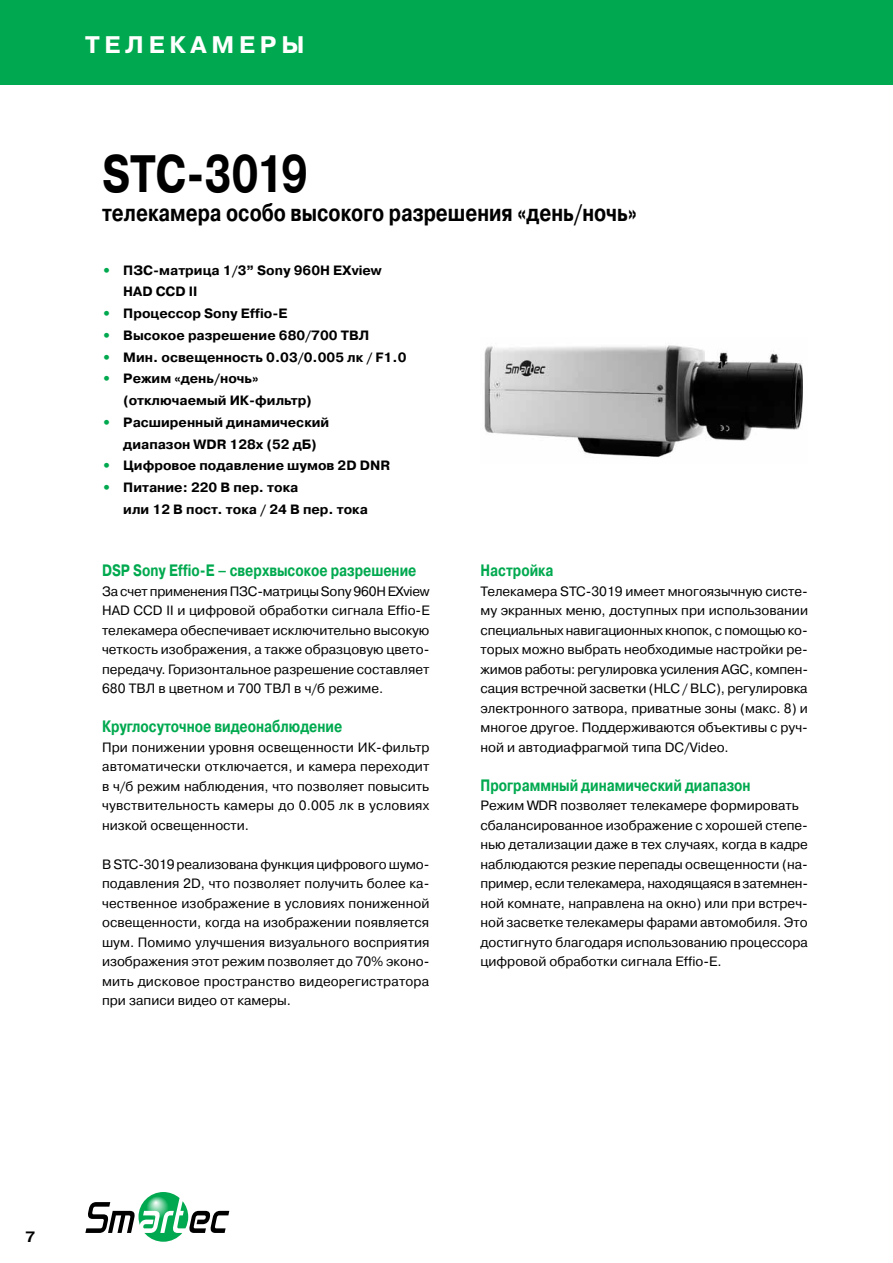
<style>
.page{position:relative;width:893px;height:1263px;background:#fff}
.page>*{position:absolute;margin:0;border:0;box-sizing:border-box;transform-origin:0 0}
.t1{font:700 52.5px "Pragmatica C";letter-spacing:-.015em;color:#000;scale:.8 1}
.t2{font:700 24px "Pragmatica C";color:#000;scale:.8 1}
.t3{font:700 24px "Pragmatica C";letter-spacing:.2em;color:#fff}
.t4{font:700 16.5px "Pragmatica C";color:#00a94f;scale:.8 1}
.t5{font:700 15px "Pragmatica C";color:#000}
.t6{font:13.5px/19.5px "Pragmatica C";color:#000;text-align:justify}
.t7{font:700 13.5px/21.8px "Pragmatica C";color:#000}
.s1{color:#00a94f}
</style>
<div class="page">
<div style="left:0;top:0;width:893px;height:85px;background:#00a94f"></div>
<svg style="left:85px;top:1192px;width:144px;height:50px"></svg>
<img style="left:484px;top:345px;width:319px;height:112px">
<h2 class="t3" style="left:85px;top:31px;width:221px">ТЕЛЕКАМЕРЫ</h2>
<h1 class="t1" style="left:102px;top:145px;width:259px">STC-3019</h1>
<h2 class="t2" style="left:102px;top:199px;width:670px">телекамера особо высокого разрешения «день/ночь»</h2>
<p class="t7" style="left:123px;top:259px;width:260px;text-indent:-21px"><span class="s1">•</span> ПЗС-матрица 1/3” Sony 960H EXview<br>HAD CCD II</p>
<p class="t7" style="left:102px;top:303px;width:187px"><span class="s1">•</span> Процессор Sony Effio-E</p>
<p class="t7" style="left:102px;top:324px;width:269px"><span class="s1">•</span> Высокое разрешение 680/700 ТВЛ</p>
<p class="t7" style="left:102px;top:346px;width:306px"><span class="s1">•</span> Мин. освещенность 0. 03/0. 005 лк / F1. 0</p>
<p class="t7" style="left:123px;top:368px;width:190px;text-indent:-21px"><span class="s1">•</span> Режим «день/ночь» (отключаемый ИК-фильтр)</p>
<p class="t7" style="left:123px;top:411px;width:207px;text-indent:-21px"><span class="s1">•</span> Расширенный динамический диапазон WDR 128х (52 дБ)</p>
<p class="t7" style="left:102px;top:455px;width:289px"><span class="s1">•</span> Цифровое подавление шумов 2D DNR</p>
<p class="t7" style="left:123px;top:477px;width:246px;text-indent:-21px"><span class="s1">•</span> Питание: 220 В пер. тока<br>или 12 В пост. тока / 24 В пер. тока</p>
<p class="t4" style="left:102px;top:561px;width:395px">DSP Sony Effio-E – сверхвысокое разрешение</p>
<p class="t6" style="left:102px;top:581px;width:329px">За счет применения ПЗС-матрицы Sony 960H EXview HAD CCD II и цифровой обработки сигнала Effio-E телекамера обеспечивает исключительно высокую четкость изображения, а также образцовую цвето&shy;передачу. Горизонтальное разрешение составляет 680 ТВЛ в цветном и 700 ТВЛ в ч/б режиме.</p>
<p class="t4" style="left:102px;top:717px;width:302px">Круглосуточное видеонаблюдение</p>
<p class="t6" style="left:102px;top:737px;width:329px">При понижении уровня освещенности ИК-фильтр автоматически отключается, и камера переходит в ч/б режим наблюдения, что позволяет повысить чувствительность камеры до 0. 005 лк в условиях низкой освещенности.</p>
<p class="t6" style="left:102px;top:854px;width:329px;text-align:left">В STC-3019 реализована функция цифрового шумо&shy;подавления 2D, что позволяет получить более ка&shy;чественное изображение в условиях пониженной освещенности, когда на изображении появляется шум. Помимо улучшения визуального восприятия изображения этот режим позволяет до 70% эконо&shy;мить дисковое пространство видеорегистратора при записи видео от камеры.</p>
<p class="t4" style="left:480px;top:561px;width:93px">Настройка</p>
<p class="t6" style="left:480px;top:581px;width:329px">Телекамера STC-3019 имеет многоязычную систе&shy;му экранных меню, доступных при использовании специальных навигационных кнопок, с помощью ко&shy;торых можно выбрать необходимые настройки ре&shy;жимов работы: регулировка усиления AGC, компен&shy;сация встречной засветки (HLC / BLC), регулировка электронного затвора, приватные зоны (макс. 8) и многое другое. Поддерживаются объективы с руч&shy;ной и автодиафрагмой типа DC/Video.</p>
<p class="t4" style="left:480px;top:776px;width:339px">Программный динамический диапазон</p>
<p class="t6" style="left:480px;top:796px;width:329px;text-align:left">Режим WDR позволяет телекамере формировать сбалансированное изображение с хорошей степе&shy;нью детализации даже в тех случаях, когда в кадре наблюдаются резкие перепады освещенности (на&shy;пример, если телекамера, находящаяся в затемнен&shy;ной комнате, направлена на окно) или при встреч&shy;ной засветке телекамеры фарами автомобиля. Это достигнуто благодаря использованию процессора цифровой обработки сигнала Effio-E.</p>
<p class="t5" style="left:26px;top:1228px;width:11px">7</p>
</div>
